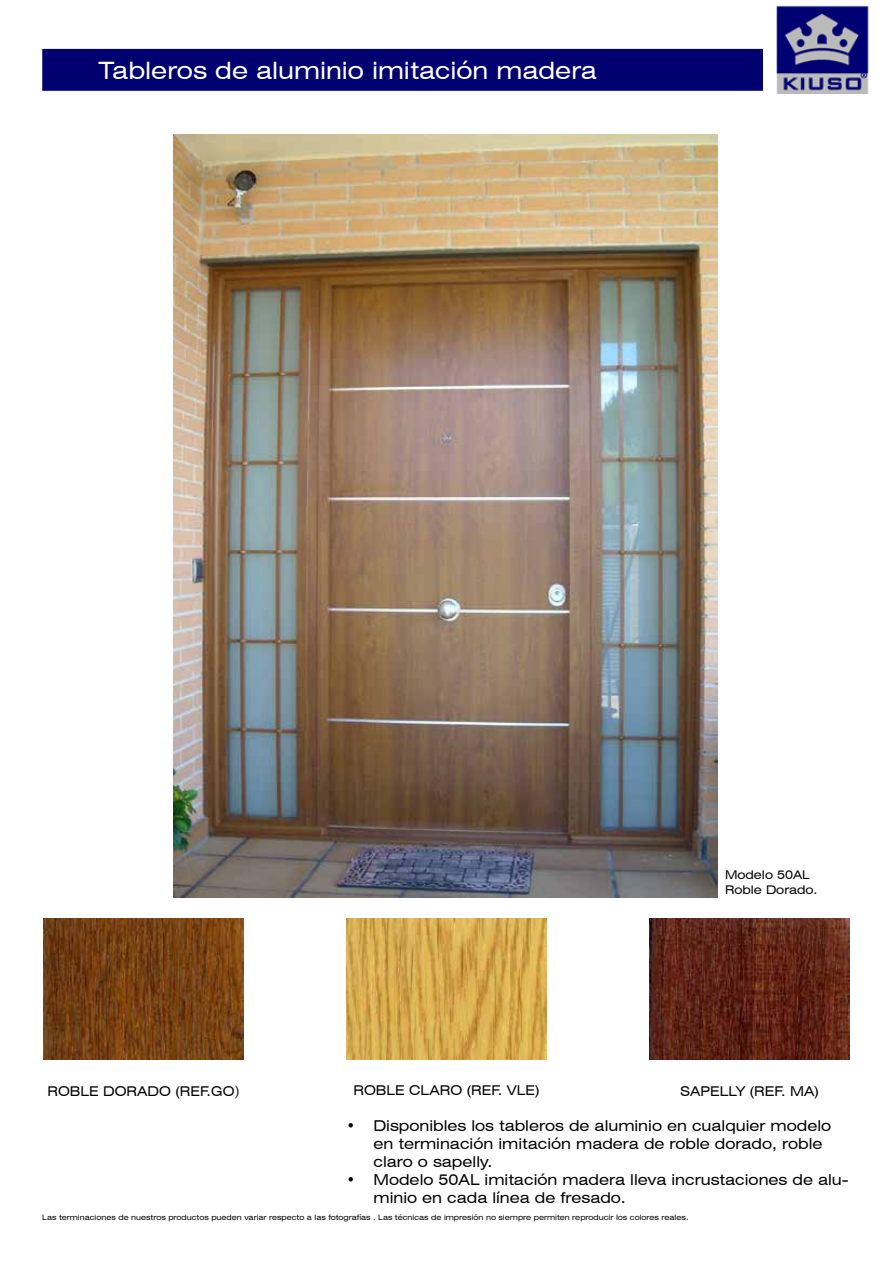
<style>
.page{position:relative;width:893px;height:1263px;background:#fff}
.page>*{position:absolute;margin:0;border:0;box-sizing:border-box;transform-origin:0 0}
.t1{font:expanded 24px "Swiss 721 BT";color:#fff}
.t2{font:24px "Minion Pro";color:#000070}
.t3{font:expanded 15px/18px "Swiss 721 BT";color:#000}
.t4{font:expanded 13.5px "Swiss 721 BT";color:#000}
.t5{font:expanded 12px/14.4px "Swiss 721 BT";color:#000}
.t6{font:expanded 7.5px "Swiss 721 BT";color:#000}
.s1{font-family:"Minion Pro";font-stretch:normal;font-size:15px}
</style>
<div class="page">
<div style="left:43px;top:50px;width:721px;height:40px;background:#000070"></div>
<div style="left:42px;top:49px;width:723px;height:42px;border:2px solid #000070"></div>
<img style="left:764px;top:5px;width:105px;height:89px">
<img style="left:173px;top:134px;width:544px;height:763px">
<img style="left:43px;top:918px;width:201px;height:141px">
<img style="left:346px;top:918px;width:201px;height:141px">
<img style="left:649px;top:918px;width:201px;height:141px">
<h1 class="t1" style="left:99px;top:56px;width:500px">Tableros de aluminio imitación madera</h1>
<h1 class="t2" style="left:860px;top:65px;width:9px">®</h1>
<p class="t5" style="left:725px;top:868px;width:94px">Modelo 50AL<br>Roble Dorado.</p>
<p class="t4" style="left:47px;top:1083px;width:194px">ROBLE DORADO (REF.GO<span class="s1">)</span></p>
<p class="t4" style="left:353px;top:1082px;width:188px">ROBLE CLARO (REF. VLE)</p>
<p class="t4" style="left:680px;top:1083px;width:140px">SAPELLY (REF. MA)</p>
<p class="t3" style="left:373px;top:1117px;width:459px;text-indent:-27px">• Disponibles los tableros de aluminio en cualquier modelo en terminación imitación madera de roble dorado, roble claro o sapelly.</p>
<p class="t3" style="left:373px;top:1171px;width:477px;text-indent:-27px">• Modelo 50AL imitación madera lleva incrustaciones de alu&shy;minio en cada línea de fresado.</p>
<p class="t6" style="left:42px;top:1212px;width:648px">Las terminaciones de nuestros productos pueden variar respecto a las fotografías . Las técnicas de impresión no siempre permiten reproducir los colores reales.</p>
</div>
